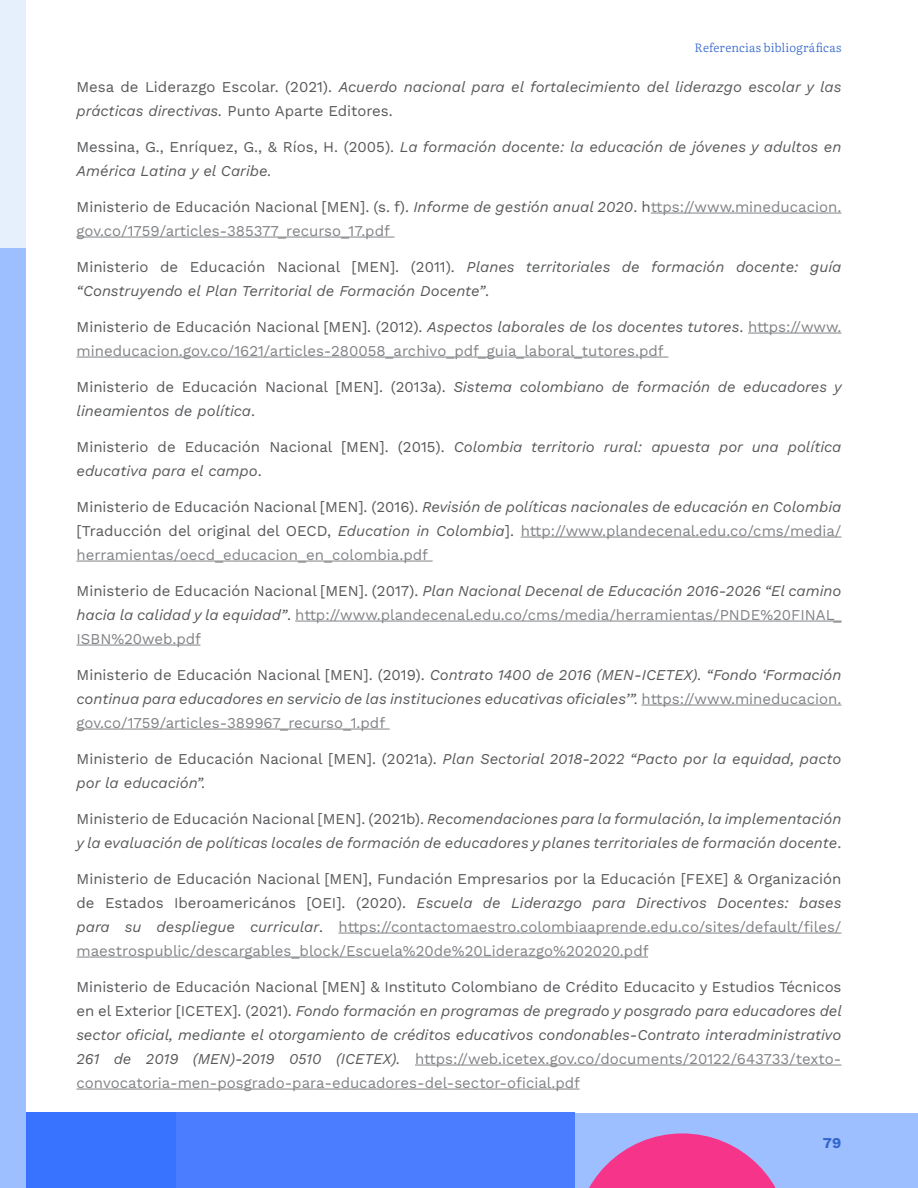
<style>
.page{position:relative;width:918px;height:1188px;background:#fff}
.page>*{position:absolute;margin:0;border:0;box-sizing:border-box;transform-origin:0 0}
.t1{font:italic 15px/24px "Work Sans";color:#58595b}
.t2{font:15px/24px "Work Sans";color:#808285;text-align:justify}
.t3{font:700 15px "Work Sans";color:#36c}
.t4{font:300 12px "Literata 12 pt";letter-spacing:.015em;color:#36c}
.s1{font-style:normal}
.s2{color:#58595b}
.s3{font-style:italic;color:#58595b}
.s4{font-style:normal;color:#808285}
</style>
<div class="page">
<div style="left:0;top:1113px;width:918px;height:75px;background:#9ebfff"></div>
<div style="left:176px;top:1113px;width:399px;height:75px;background:#4a7dff"></div>
<div style="left:0;top:1113px;width:176px;height:75px;background:#3873ff"></div>
<svg style="left:589px;top:1133px;width:187px;height:55px"></svg>
<div style="left:0;top:0;width:26px;height:1188px;background:#9ebfff"></div>
<div style="left:0;top:0;width:26px;height:247px;background:#e6f0fc"></div>
<hr style="left:651px;top:213px;width:190px;height:1px;background:#808285">
<hr style="left:77px;top:237px;width:318px;height:1px;background:#808285">
<hr style="left:748px;top:333px;width:93px;height:1px;background:#808285">
<hr style="left:77px;top:357px;width:591px;height:1px;background:#808285">
<hr style="left:521px;top:537px;width:320px;height:1px;background:#808285">
<hr style="left:77px;top:561px;width:356px;height:1px;background:#808285">
<hr style="left:295px;top:621px;width:546px;height:1px;background:#808285">
<hr style="left:77px;top:645px;width:123px;height:1px;background:#808285">
<hr style="left:642px;top:705px;width:199px;height:1px;background:#808285">
<hr style="left:77px;top:729px;width:313px;height:1px;background:#808285">
<hr style="left:339px;top:933px;width:502px;height:1px;background:#808285">
<hr style="left:77px;top:957px;width:571px;height:1px;background:#808285">
<hr style="left:415px;top:1065px;width:426px;height:1px;background:#808285">
<hr style="left:77px;top:1089px;width:503px;height:1px;background:#808285">
<p class="t4" style="left:695px;top:38px;width:148px">Referencias bibliográficas</p>
<p class="t1" style="left:77px;top:73px;width:766px"><span class="s1">Mesa de Liderazgo Escolar. (2021).</span> Acuerdo nacional para el fortalecimiento del liderazgo escolar y las prácticas directivas. <span class="s1">Punto Aparte Editores.</span></p>
<p class="t1" style="left:77px;top:133px;width:766px"><span class="s1">Messina, G., Enríquez, G., &amp; Ríos, H. (2005).</span> La formación docente: la educación de jóvenes y adultos en<br>América Latina y el Caribe.</p>
<p class="t2" style="left:77px;top:194px;width:766px"><span class="s2">Ministerio de Educación Nacional [MEN]. (s. f).</span> <span class="s3">Informe de gestión anual 2020</span><span class="s2">. h</span>ttps://www.mineducacion. gov.co/1759/articles-385377_recurso_17.pdf</p>
<p class="t1" style="left:77px;top:253px;width:766px"><span class="s1">Ministerio de Educación Nacional [MEN]. (2011).</span> Planes territoriales de formación docente: guía “Construyendo el Plan Territorial de Formación Docente”<span class="s1">.</span></p>
<p class="t2" style="left:77px;top:314px;width:766px"><span class="s2">Ministerio de Educación Nacional [MEN]. (2012).</span> <span class="s3">Aspectos laborales de los docentes tutores</span><span class="s2">.</span> https://www. mineducacion.gov.co/1621/articles-280058_archivo_pdf_guia_laboral_tutores.pdf</p>
<p class="t1" style="left:77px;top:373px;width:767px"><span class="s1">Ministerio de Educación Nacional [MEN]. (2013a).</span> Sistema colombiano de formación de educadores y lineamientos de política<span class="s1">.</span></p>
<p class="t1" style="left:77px;top:433px;width:766px"><span class="s1">Ministerio de Educación Nacional [MEN]. (2015).</span> Colombia territorio rural: apuesta por una política educativa para el campo<span class="s1">.</span></p>
<p class="t2" style="left:77px;top:494px;width:766px"><span class="s2">Ministerio de Educación Nacional [MEN]. (2016).</span> <span class="s3">Revisión de políticas nacionales de educación en Colombia </span><span class="s2">[Traducción del original del OECD,</span> <span class="s3">Education in Colombia</span><span class="s2">].</span> http://www.plandecenal.edu.co/cms/media/ herramientas/oecd_educacion_en_colombia.pdf</p>
<p class="t2" style="left:77px;top:578px;width:766px"><span class="s2">Ministerio de Educación Nacional [MEN]. (2017).</span> <span class="s3">Plan Nacional Decenal de Educación 2016-2026 “El camino hacia la calidad y la equidad”</span><span class="s2">.</span> http://www.plandecenal.edu.co/cms/media/herramientas/PNDE%20FINAL_ ISBN%20web.pdf</p>
<p class="t1" style="left:77px;top:661px;width:766px;text-align:justify"><span class="s1">Ministerio de Educación Nacional [MEN]. (2019).</span> Contrato 1400 de 2016 (MEN-ICETEX). “Fondo ‘Formación continua para educadores en servicio de las instituciones educativas oficiales’”. <span class="s4">https://www.mineducacion. gov.co/1759/articles-389967_recurso_1.pdf</span></p>
<p class="t1" style="left:77px;top:745px;width:766px"><span class="s1">Ministerio de Educación Nacional [MEN]. (2021a).</span> Plan Sectorial 2018-2022 “Pacto por la equidad, pacto por la educación”.</p>
<p class="t1" style="left:77px;top:805px;width:766px"><span class="s1">Ministerio de Educación Nacional [MEN]. (2021b).</span> Recomendaciones para la formulación, la implementación y la evaluación de políticas locales de formación de educadores y planes territoriales de formación docente<span class="s1">.</span></p>
<p class="t2" style="left:77px;top:866px;width:766px"><span class="s2">Ministerio de Educación Nacional [MEN], Fundación Empresarios por la Educación [FEXE] &amp; Organización de Estados Iberoamericános [OEI]. (2020).</span> <span class="s3">Escuela de Liderazgo para Directivos Docentes: bases para su despliegue curricular</span><span class="s2">.</span> https://contactomaestro.colombiaaprende.edu.co/sites/default/files/ maestrospublic/descargables_block/Escuela%20de%20Liderazgo%202020.pdf</p>
<p class="t1" style="left:77px;top:973px;width:767px;text-align:justify"><span class="s1">Ministerio de Educación Nacional [MEN] &amp; Instituto Colombiano de Crédito Educacito y Estudios Técnicos en el Exterior [ICETEX]. (2021).</span> Fondo formación en programas de pregrado y posgrado para educadores del sector oficial, mediante el otorgamiento de créditos educativos condonables-Contrato interadministrativo 261 de 2019 (MEN)-2019 0510 (ICETEX). <span class="s4">https://web.icetex.gov.co/documents/20122/643733/texto&shy;convocatoria-men-posgrado-para-educadores-del-sector-oficial.pdf</span></p>
<p class="t3" style="left:823px;top:1131px;width:20px">79</p>
</div>
